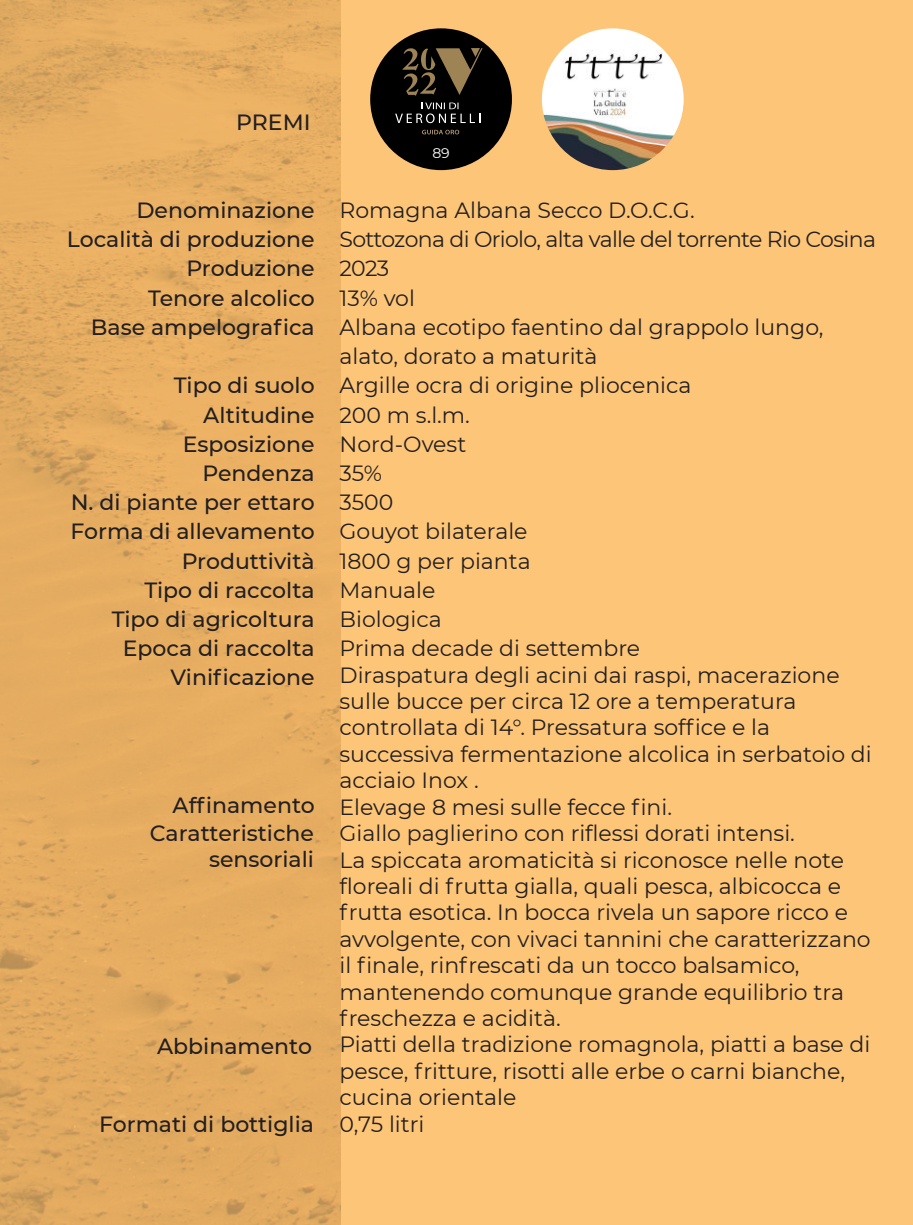
<style>
.page{position:relative;width:913px;height:1225px;background:#fdc577}
.page>*{position:absolute;margin:0;border:0;box-sizing:border-box;transform-origin:0 0}
.t1{font:22px/26.4px "Montserrat";color:#231f20}
.t2{font:500 22px/29.2px "Montserrat";color:#231f20;text-align:right}
.t3{font:14px "Montserrat";color:#fff}
</style>
<div class="page">
<img style="left:0;top:0;width:340px;height:1225px">
<div style="left:370px;top:28px;width:142px;height:142px;background:#000001;border-radius:50%"></div>
<svg style="left:422px;top:130px;width:37px;height:4px"></svg>
<svg style="left:395px;top:103px;width:85px;height:20px"></svg>
<svg style="left:402px;top:48px;width:80px;height:48px"></svg>
<img style="left:542px;top:28px;width:142px;height:142px;border-radius:71px">
<p class="t2" style="left:236px;top:110px;width:76px">PREMI</p>
<p class="t2" style="left:67px;top:197px;width:249px">Denominazione<br>Località di produzione<br>Produzione<br>Tenore alcolico<br>Base ampelografica</p>
<p class="t2" style="left:71px;top:372px;width:246px">Tipo di suolo<br>Altitudine<br>Esposizione<br>Pendenza<br>N. di piante per ettaro<br>Forma di allevamento<br>Produttività<br>Tipo di raccolta<br>Tipo di agricoltura<br>Epoca di raccolta<br>Vinificazione</p>
<p class="t2" style="left:173px;top:790px;width:144px">Affinamento</p>
<p class="t2" style="left:150px;top:821px;width:166px;line-height:26.4px">Caratteristiche sensoriali</p>
<p class="t2" style="left:157px;top:1033px;width:156px">Abbinamento</p>
<p class="t2" style="left:99px;top:1111px;width:216px">Formati di bottiglia</p>
<p class="t3" style="left:432px;top:146px;width:19px">89</p>
<p class="t1" style="left:339px;top:196px;width:538px;line-height:29.2px">Romagna Albana Secco D.O.C.G.<br>Sottozona di Oriolo, alta valle del torrente Rio Cosina<br>2023<br>13% vol<br>Albana ecotipo faentino dal grappolo lungo, alato, dorato a maturità<br>Argille ocra di origine pliocenica<br>200 m s.l.m.<br>Nord-Ovest<br>35%<br>3500<br>Gouyot bilaterale<br>1800 g per pianta<br>Manuale<br>Biologica<br>Prima decade di settembre</p>
<p class="t1" style="left:339px;top:662px;width:534px">Diraspatura degli acini dai raspi, macerazione sulle bucce per circa 12 ore a temperatura controllata di 14°. Pressatura soffice e la successiva fermentazione alcolica in serbatoio di acciaio Inox .<br>Elevage 8 mesi sulle fecce fini.<br>Giallo paglierino con riflessi dorati intensi.<br>La spiccata aromaticità si riconosce nelle note floreali di frutta gialla, quali pesca, albicocca e frutta esotica. In bocca rivela un sapore ricco e avvolgente, con vivaci tannini che caratterizzano il finale, rinfrescati da un tocco balsamico, mantenendo comunque grande equilibrio tra freschezza e acidità.<br>Piatti della tradizione romagnola, piatti a base di pesce, fritture, risotti alle erbe o carni bianche, cucina orientale<br>0,75 litri</p>
</div>
